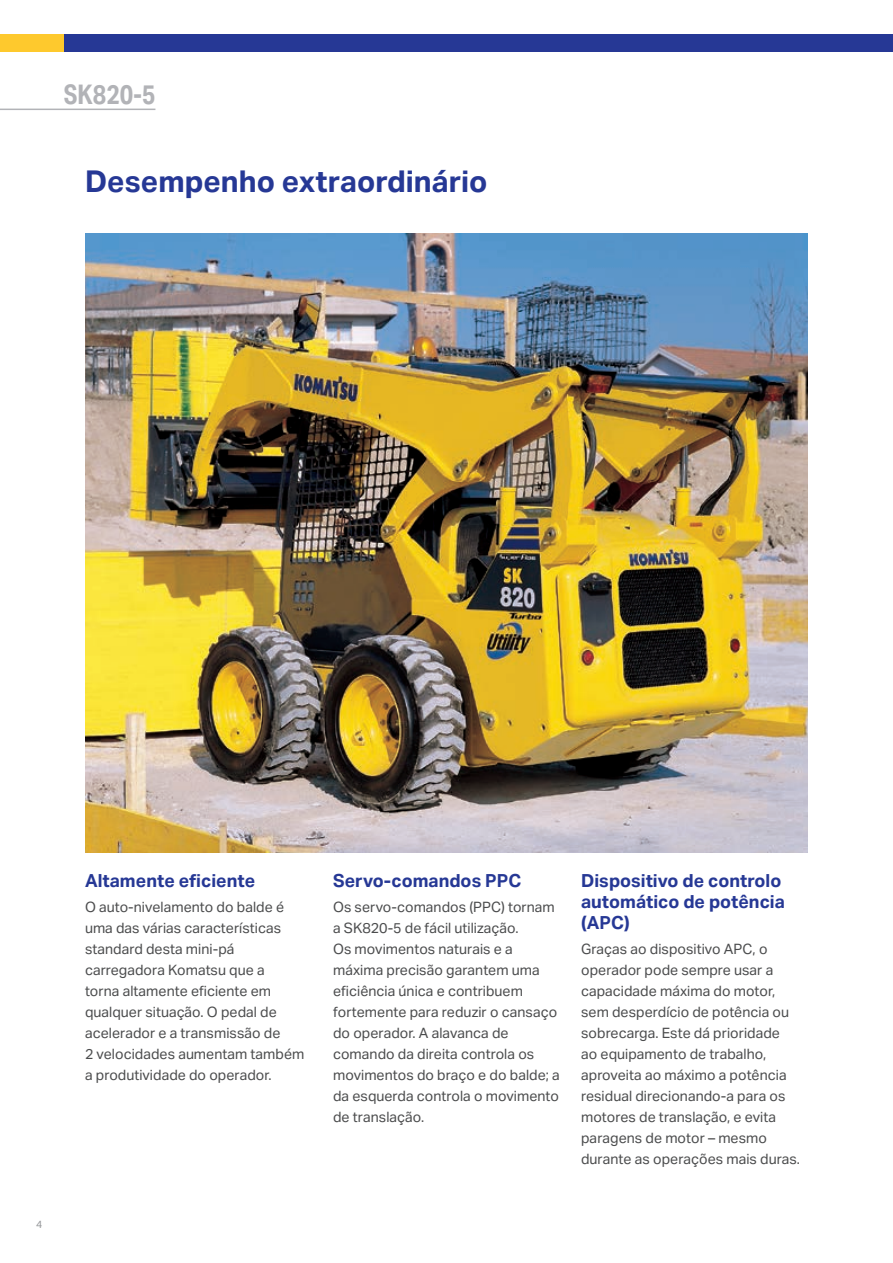
<style>
.page{position:relative;width:893px;height:1263px;background:#fff}
.page>*{position:absolute;margin:0;border:0;box-sizing:border-box;transform-origin:0 0}
.t1{font:700 30px "Aktiv Grotesk";color:#263895}
.t2{font:700 27px "Aktiv Grotesk Cd";color:#b2b3b7}
.t3{font:700 18px/21px "Aktiv Grotesk";color:#263895}
.t4{font:14.25px/21px "Aktiv Grotesk";color:#4b4c4d}
.t5{font:10.5px "Aktiv Grotesk";color:#939598}
</style>
<div class="page">
<img style="left:85px;top:234px;width:723px;height:619px">
<hr style="left:0;top:109px;width:155px;height:1px;background:#b2b3b7">
<div style="left:0;top:34px;width:143px;height:17px;background:#fec92d"></div>
<div style="left:64px;top:34px;width:829px;height:17px;background:#263895"></div>
<h2 class="t2" style="left:64px;top:79px;width:93px">SK820-5</h2>
<h1 class="t1" style="left:85px;top:164px;width:404px">Desempenho extraordinário</h1>
<p class="t5" style="left:36px;top:1218px;width:8px">4</p>
<p class="t3" style="left:85px;top:870px;width:172px">Altamente eficiente</p>
<p class="t4" style="left:85px;top:896px;width:221px">O auto-nivelamento do balde é uma das várias características standard desta mini-pá carregadora Komatsu que a<br>torna altamente eficiente em qualquer situação. O pedal de acelerador e a transmissão de<br>2 velocidades aumentam também a produtividade do operador.</p>
<p class="t3" style="left:333px;top:870px;width:190px">Servo-comandos PPC</p>
<p class="t4" style="left:333px;top:896px;width:228px">Os servo-comandos (PPC) tornam a SK820-5 de fácil utilização.<br>Os movimentos naturais e a máxima precisão garantem uma eficiência única e contribuem fortemente para reduzir o cansaço do operador. A alavanca de comando da direita controla os movimentos do braço e do balde; a da esquerda controla o movimento de translação.</p>
<p class="t3" style="left:581px;top:870px;width:205px">Dispositivo de controlo automático de potência (APC)</p>
<p class="t4" style="left:581px;top:938px;width:220px">Graças ao dispositivo APC, o operador pode sempre usar a capacidade máxima do motor, sem desperdício de potência ou sobrecarga. Este dá prioridade<br>ao equipamento de trabalho, aproveita ao máximo a potência residual direcionando-a para os motores de translação, e evita paragens de motor – mesmo durante as operações mais duras.</p>
</div>
